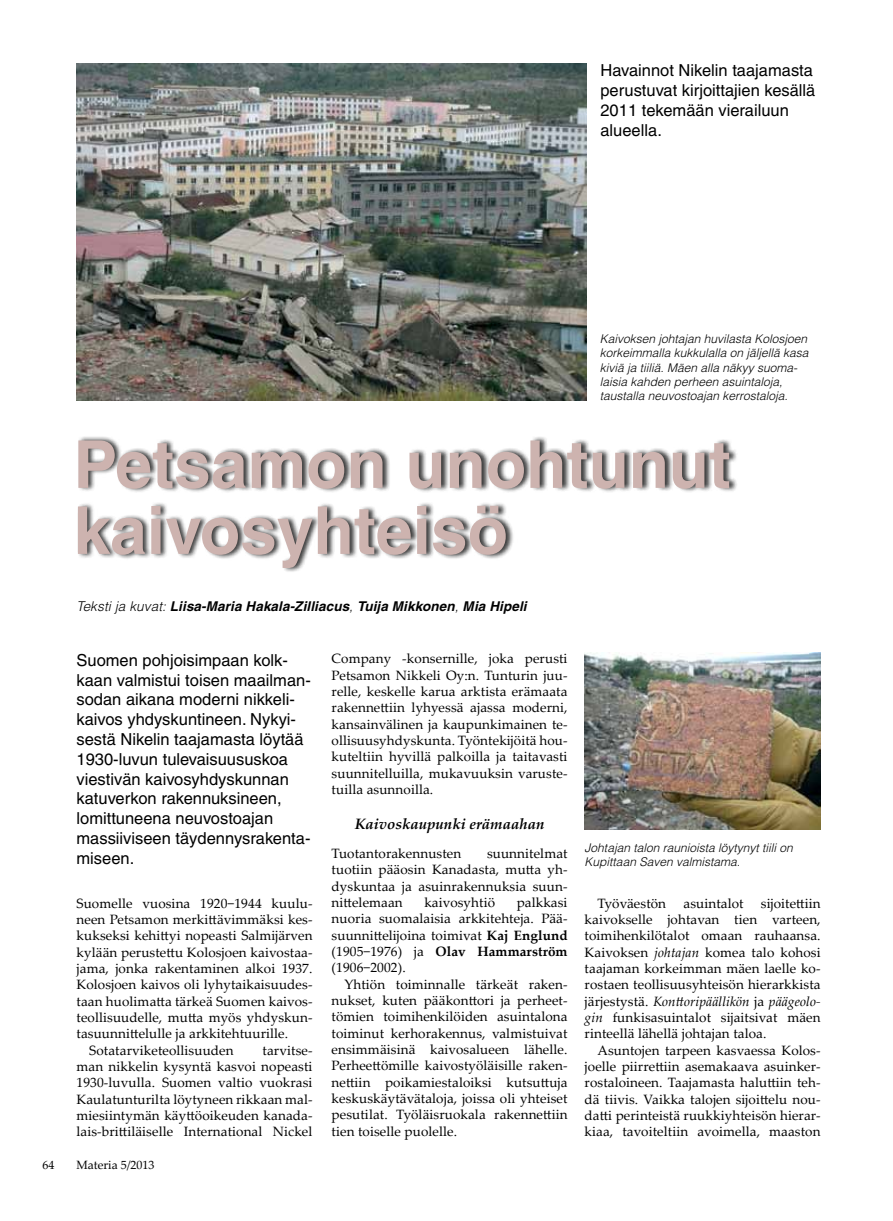
<style>
.page{position:relative;width:893px;height:1221px;background:#fff}
.page>*{position:absolute;margin:0;border:0;box-sizing:border-box;transform-origin:0 0}
.t1{font:700 66px/66px "Helvetica";color:#cdb3af}
.t2{font:16.5px/19.8px "Helvetica";color:#000}
.t3{font:italic 700 15px "Palatino Linotype";color:#000}
.t4{font:13.5px/16.4px "Palatino Linotype";letter-spacing:.005em;color:#000;text-align:justify}
.t5{font:italic 700 13.5px "Helvetica";letter-spacing:.01em;color:#000}
.t6{font:italic 300 12px/14.4px "Helvetica";color:#000}
.t7{font:12px "Palatino Linotype";color:#000}
.s1{font-weight:300}
.s2{font-weight:700}
.s3{font-style:italic}
</style>
<div class="page">
<div style="left:77px;top:436px;width:661px;height:137px;background:#000;opacity:.75"></div>
<img style="left:77px;top:64px;width:510px;height:337px">
<img style="left:585px;top:653px;width:236px;height:176px">
<p class="t2" style="left:600px;top:61px;width:216px">Havainnot Nikelin taajamasta perustuvat kirjoittajien kesällä<br>2011 tekemään vierailuun alueella.</p>
<p class="t6" style="left:600px;top:331px;width:210px">Kaivoksen johtajan huvilasta Kolosjoen korkeimmalla kukkulalla on jäljellä kasa kiviä ja tiiliä. Mäen alla näkyy suoma&shy;laisia kahden perheen asuintaloja, taustalla neuvostoajan kerrostaloja.</p>
<h1 class="t1" style="left:73px;top:430px;width:659px">Petsamon unohtunut kaivosyhteisö</h1>
<p class="t5" style="left:77px;top:597px;width:452px"><span class="s1">Teksti ja kuvat:</span> Liisa-Maria Hakala-Zilliacus<span class="s1">,</span> Tuija Mikkonen<span class="s1">,</span> Mia Hipeli</p>
<p class="t2" style="left:77px;top:650px;width:236px">Suomen pohjoisimpaan kolk&shy;kaan valmistui toisen maailman&shy;sodan aikana moderni nikkeli&shy;kaivos yhdyskuntineen. Nykyi&shy;sestä Nikelin taajamasta löytää<br>1930-luvun tulevaisuususkoa viestivän kaivosyhdyskunnan katuverkon rakennuksineen, lomittuneena neuvostoajan massiiviseen täydennysrakenta&shy;miseen.</p>
<p class="t4" style="left:332px;top:650px;width:238px">Company -konsernille, joka perusti Petsamon Nikkeli Oy:n. Tunturin juu&shy;relle, keskelle karua arktista erämaata rakennettiin lyhyessä ajassa moderni, kansainvälinen ja kaupunkimainen te&shy;ollisuusyhdyskunta. Työntekijöitä hou&shy;kuteltiin hyvillä palkoilla ja taitavasti suunnitelluilla, mukavuuksin varuste&shy;tuilla asunnoilla.</p>
<p class="t3" style="left:355px;top:813px;width:191px">Kaivoskaupunki erämaahan</p>
<p class="t4" style="left:332px;top:844px;width:131px">Tuotantorakennusten</p>
<p class="t4" style="left:332px;top:844px;width:238px;text-indent:155px">suunnitelmat tuotiin pääosin Kanadasta, mutta yh&shy;dyskuntaa ja asuinrakennuksia suun&shy;nittelemaan</p>
<p class="t4" style="left:332px;top:893px;width:238px;text-indent:185px">palkkasi nuoria suomalaisia arkkitehteja. Pää&shy;suunnittelijoina toimivat <span class="s2">Kaj Englund </span>(1905−1976) ja <span class="s2">Olav Hammarström </span>(1906−2002).</p>
<p class="t4" style="left:332px;top:975px;width:238px;text-indent:13px">Yhtiön toiminnalle tärkeät raken&shy;nukset, kuten pääkonttori ja perheet&shy;tömien toimihenkilöiden asuintalona toiminut kerhorakennus, valmistuivat ensimmäisinä kaivosalueen lähelle.<br>Perheettömille kaivostyöläisille raken&shy;nettiin poikamiestaloiksi kutsuttuja keskuskäytävätaloja, joissa oli yhteiset pesutilat. Työläisruokala rakennettiin tien toiselle puolelle.</p>
<p class="t4" style="left:424px;top:893px;width:72px">kaivosyhtiö</p>
<p class="t4" style="left:77px;top:894px;width:238px">Suomelle vuosina 1920−1944 kuulu-</p>
<p class="t4" style="left:77px;top:910px;width:238px">neen Petsamon merkittävimmäksi kes-</p>
<p class="t4" style="left:77px;top:926px;width:237px">kukseksi kehittyi nopeasti Salmijärven</p>
<p class="t4" style="left:77px;top:943px;width:238px">kylään perustettu Kolosjoen kaivostaa-</p>
<p class="t4" style="left:77px;top:959px;width:237px">jama, jonka rakentaminen alkoi 1937.</p>
<p class="t4" style="left:77px;top:975px;width:238px">Kolosjoen kaivos oli lyhytaikaisuudes-</p>
<p class="t4" style="left:77px;top:992px;width:238px">taan huolimatta tärkeä Suomen kaivos-</p>
<p class="t4" style="left:77px;top:1008px;width:238px">teollisuudelle, mutta myös yhdyskun-</p>
<p class="t4" style="left:77px;top:1024px;width:213px">tasuunnittelulle ja arkkitehtuurille.</p>
<p class="t4" style="left:89px;top:1041px;width:146px">Sotatarviketeollisuuden</p>
<p class="t4" style="left:77px;top:1041px;width:238px;text-indent:186px">tarvitse&shy;man nikkelin kysyntä kasvoi nopeasti 1930-luvulla. Suomen valtio vuokrasi Kaulatunturilta löytyneen rikkaan mal&shy;miesiintymän käyttöoikeuden kanada&shy;lais-brittiläiselle International Nickel</p>
<p class="t7" style="left:43px;top:1155px;width:13px">64</p>
<p class="t7" style="left:77px;top:1155px;width:80px">Materia 5/2013</p>
<p class="t6" style="left:585px;top:840px;width:210px">Johtajan talon raunioista löytynyt tiili on<br>Kupittaan Saven valmistama.</p>
<p class="t4" style="left:597px;top:894px;width:70px">Työväestön</p>
<p class="t4" style="left:683px;top:894px;width:62px">asuintalot</p>
<p class="t4" style="left:585px;top:894px;width:238px;text-indent:176px">sijoitettiin kaivokselle johtavan tien varteen, toimihenkilötalot omaan rauhaansa.<br>Kaivoksen <span class="s3">johtajan</span> komea talo kohosi taajaman korkeimman mäen laelle ko&shy;rostaen teollisuusyhteisön hierarkkista järjestystä. <span class="s3">Konttoripäällikön</span> ja <span class="s3">päägeolo&shy;gin</span> funkisasuintalot sijaitsivat mäen rinteellä lähellä johtajan taloa.</p>
<p class="t4" style="left:585px;top:1041px;width:238px;text-indent:13px">Asuntojen tarpeen kasvaessa Kolos&shy;joelle piirrettiin asemakaava asuinker&shy;rostaloineen. Taajamasta haluttiin teh&shy;dä tiivis. Vaikka talojen sijoittelu nou&shy;datti perinteistä ruukkiyhteisön hierar&shy;kiaa, tavoiteltiin avoimella, maaston</p>
</div>
